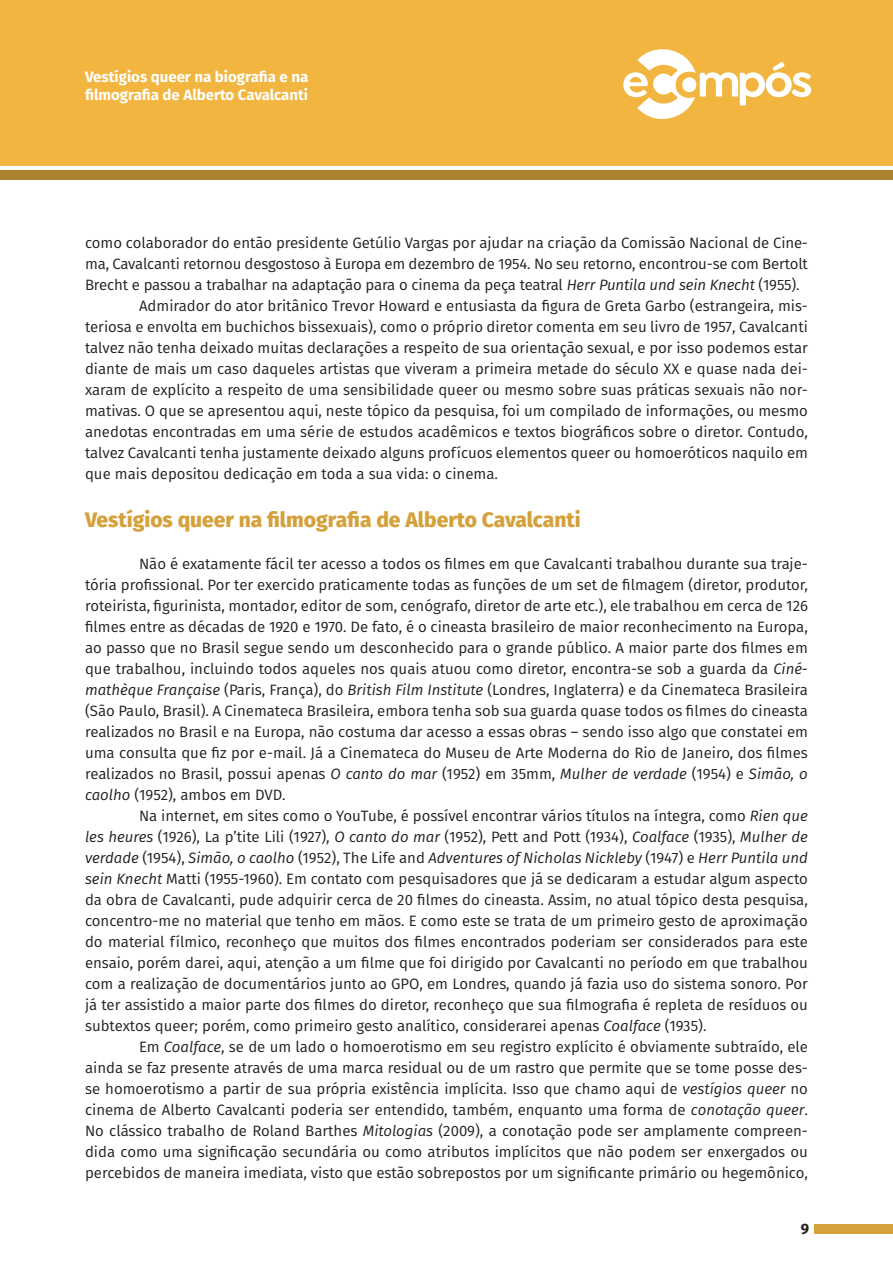
<style>
.page{position:relative;width:893px;height:1263px;background:#fff}
.page>*{position:absolute;margin:0;border:0;box-sizing:border-box;transform-origin:0 0}
.t1{font:800 21px "Fira Sans";color:#d4a13b}
.t2{font:15px/21px "Fira Sans";color:#231f20;text-align:justify}
.t3{font:700 15px/18px "Fira Sans";color:#fff}
.t4{font:700 15px "Fira Sans";color:#231f20}
.s1{font-style:italic}
</style>
<div class="page">
<div style="left:0;top:0;width:893px;height:166px;background:#f2b540"></div>
<div style="left:0;top:170px;width:893px;height:10px;background:#ab822f"></div>
<div style="left:814px;top:1224px;width:79px;height:9px;background:#d4a13b"></div>
<svg style="left:623px;top:49px;width:188px;height:70px"></svg>
<p class="t3" style="left:85px;top:66px;width:225px">Vestígios queer na biografia e na filmografia de Alberto Cavalcanti</p>
<p class="t2" style="left:85px;top:232px;width:724px">como colaborador do então presidente Getúlio Vargas por ajudar na criação da Comissão Nacional de Cine-</p>
<p class="t2" style="left:85px;top:253px;width:724px">ma, Cavalcanti retornou desgostoso à Europa em dezembro de 1954. No seu retorno, encontrou-se com Bertolt</p>
<p class="t2" style="left:85px;top:274px;width:716px">Brecht e passou a trabalhar na adaptação para o cinema da peça teatral <span class="s1">Herr Puntila und sein Knecht</span> (1955).</p>
<p class="t2" style="left:139px;top:295px;width:670px">Admirador do ator britânico Trevor Howard e entusiasta da figura de Greta Garbo (estrangeira, mis-</p>
<p class="t2" style="left:85px;top:316px;width:724px">teriosa e envolta em buchichos bissexuais), como o próprio diretor comenta em seu livro de 1957, Cavalcanti</p>
<p class="t2" style="left:85px;top:337px;width:724px">talvez não tenha deixado muitas declarações a respeito de sua orientação sexual, e por isso podemos estar</p>
<p class="t2" style="left:85px;top:358px;width:724px">diante de mais um caso daqueles artistas que viveram a primeira metade do século XX e quase nada dei-</p>
<p class="t2" style="left:85px;top:379px;width:724px">xaram de explícito a respeito de uma sensibilidade queer ou mesmo sobre suas práticas sexuais não nor-</p>
<p class="t2" style="left:85px;top:400px;width:724px">mativas. O que se apresentou aqui, neste tópico da pesquisa, foi um compilado de informações, ou mesmo</p>
<p class="t2" style="left:85px;top:421px;width:724px">anedotas encontradas em uma série de estudos acadêmicos e textos biográficos sobre o diretor. Contudo,</p>
<p class="t2" style="left:85px;top:442px;width:724px">talvez Cavalcanti tenha justamente deixado alguns profícuos elementos queer ou homoeróticos naquilo em</p>
<p class="t2" style="left:85px;top:463px;width:414px">que mais depositou dedicação em toda a sua vida: o cinema.</p>
<h1 class="t1" style="left:85px;top:501px;width:497px">Vestígios queer na filmografia de Alberto Cavalcanti</h1>
<p class="t2" style="left:85px;top:553px;width:724px;text-indent:54px">Não é exatamente fácil ter acesso a todos os filmes em que Cavalcanti trabalhou durante sua traje&shy;tória profissional. Por ter exercido praticamente todas as funções de um set de filmagem (diretor, produtor, roteirista, figurinista, montador, editor de som, cenógrafo, diretor de arte etc.), ele trabalhou em cerca de 126 filmes entre as décadas de 1920 e 1970. De fato, é o cineasta brasileiro de maior reconhecimento na Europa, ao passo que no Brasil segue sendo um desconhecido para o grande público. A maior parte dos filmes em que trabalhou, incluindo todos aqueles nos quais atuou como diretor, encontra-se sob a guarda da <span class="s1">Ciné&shy;mathèque Française</span> (Paris, França), do <span class="s1">British Film Institute</span> (Londres, Inglaterra) e da Cinemateca Brasileira (São Paulo, Brasil). A Cinemateca Brasileira, embora tenha sob sua guarda quase todos os filmes do cineasta realizados no Brasil e na Europa, não costuma dar acesso a essas obras – sendo isso algo que constatei em uma consulta que fiz por e-mail. Já a Cinemateca do Museu de Arte Moderna do Rio de Janeiro, dos filmes realizados no Brasil, possui apenas <span class="s1">O canto do mar</span> (1952) em 35mm, <span class="s1">Mulher de verdade</span> (1954) e <span class="s1">Simão, o caolho</span> (1952), ambos em DVD.</p>
<p class="t2" style="left:85px;top:805px;width:724px;text-indent:54px">Na internet, em sites como o YouTube, é possível encontrar vários títulos na íntegra, como <span class="s1">Rien que les heures</span> (1926), La p’tite Lili (1927), <span class="s1">O canto do mar</span> (1952), Pett and Pott (1934), <span class="s1">Coalface</span> (1935), <span class="s1">Mulher de verdade</span> (1954), <span class="s1">Simão, o caolho</span> (1952), The Life and <span class="s1">Adventures of Nicholas Nickleby</span> (1947) e <span class="s1">Herr Puntila und sein Knecht</span> Matti (1955-1960). Em contato com pesquisadores que já se dedicaram a estudar algum aspecto da obra de Cavalcanti, pude adquirir cerca de 20 filmes do cineasta. Assim, no atual tópico desta pesquisa, concentro-me no material que tenho em mãos. E como este se trata de um primeiro gesto de aproximação do material fílmico, reconheço que muitos dos filmes encontrados poderiam ser considerados para este ensaio, porém darei, aqui, atenção a um filme que foi dirigido por Cavalcanti no período em que trabalhou com a realização de documentários junto ao GPO, em Londres, quando já fazia uso do sistema sonoro. Por já ter assistido a maior parte dos filmes do diretor, reconheço que sua filmografia é repleta de resíduos ou subtextos queer; porém, como primeiro gesto analítico, considerarei apenas <span class="s1">Coalface</span> (1935).</p>
<p class="t2" style="left:85px;top:1036px;width:724px;text-indent:54px">Em <span class="s1">Coalface</span>, se de um lado o homoerotismo em seu registro explícito é obviamente subtraído, ele ainda se faz presente através de uma marca residual ou de um rastro que permite que se tome posse des&shy;se homoerotismo a partir de sua própria existência implícita. Isso que chamo aqui de <span class="s1">vestígios queer</span> no cinema de Alberto Cavalcanti poderia ser entendido, também, enquanto uma forma de <span class="s1">conotação queer</span>.<br>No clássico trabalho de Roland Barthes <span class="s1">Mitologias</span> (2009), a conotação pode ser amplamente compreen&shy;dida como uma significação secundária ou como atributos implícitos que não podem ser enxergados ou percebidos de maneira imediata, visto que estão sobrepostos por um significante primário ou hegemônico,</p>
<p class="t4" style="left:801px;top:1216px;width:10px">9</p>
</div>
